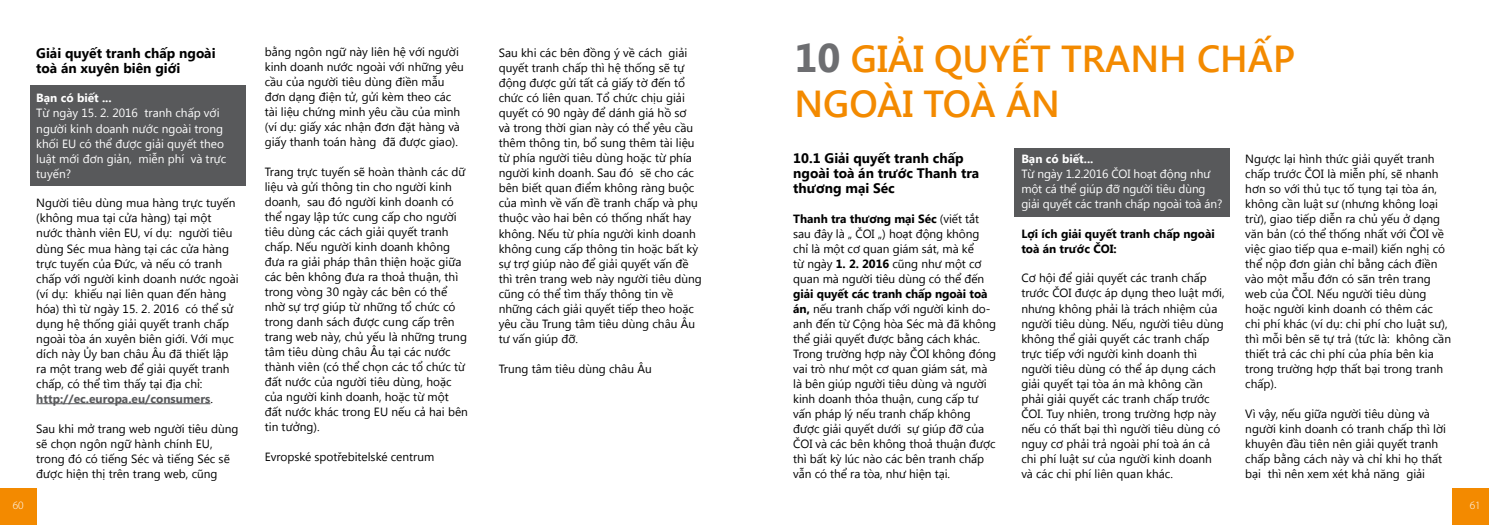
<style>
.page{position:relative;width:1489px;height:525px;background:#fff}
.page>*{position:absolute;margin:0;border:0;box-sizing:border-box;transform-origin:0 0}
.t1{font:600 37.5px/45px "Segoe UI";color:#f38a00}
.t2{font:700 13.75px/15px "Segoe UI";color:#000}
.t3{font:11.88px/15px "Segoe UI";color:#000}
.t4{font:11.88px/15px "Segoe UI";color:#fff}
.t5{font:700 11.88px/15px "Segoe UI";color:#000}
.t6{font:700 11.88px "Segoe UI";color:#fff}
.t7{font:300 11.25px "Myriad Pro";color:#fff}
.s1{font-weight:700;color:#58595b}
.s2{font-weight:700;font-size:40px;color:#6d6e71}
.s3{font-weight:700}
</style>
<div class="page">
<div style="left:30px;top:86px;width:216px;height:100px;background:#58595b"></div>
<hr style="left:36px;top:403px;width:174px;height:1px;background:#58595b">
<div style="left:1014px;top:148px;width:216px;height:68px;background:#58595b"></div>
<div style="left:0;top:488px;width:37px;height:36px;background:#f38a00"></div>
<div style="left:1451px;top:488px;width:37px;height:36px;background:#f38a00"></div>
<p class="t2" style="left:36px;top:44px;width:181px">Giải quyết tranh chấp ngoài toà án xuyên biên giới</p>
<p class="t6" style="left:36px;top:90px;width:77px">Bạn có biết ...</p>
<p class="t4" style="left:36px;top:105px;width:191px">Từ ngày 15. 2. 2016 tranh chấp với người kinh doanh nước ngoài trong khối EU có thể được giải quyết theo luật mới đơn giản, miễn phí và trực tuyến?</p>
<p class="t3" style="left:36px;top:195px;width:204px">Người tiêu dùng mua hàng trực tuyến (không mua tại cửa hàng) tại một nước thành viên EU, ví dụ: người tiêu dùng Séc mua hàng tại các cửa hàng trực tuyến của Đức, và nếu có tranh chấp với người kinh doanh nước ngoài (ví dụ: khiếu nại liên quan đến hàng hóa) thì từ ngày 15. 2. 2016 có thể sử dụng hệ thống giải quyết tranh chấp ngoài tòa án xuyên biên giới. Với mục dích này Ủy ban châu Âu đã thiết lập ra một trang web để giải quyết tranh chấp, có thể tìm thấy tại địa chỉ: <span class="s1">http://ec.europa.eu/consumers</span>.</p>
<p class="t3" style="left:36px;top:420px;width:204px">Sau khi mở trang web người tiêu dùng sẽ chọn ngôn ngữ hành chính EU, trong đó có tiếng Séc và tiếng Séc sẽ được hiện thị trên trang web, cũng</p>
<p class="t3" style="left:265px;top:44px;width:201px">bằng ngôn ngữ này liên hệ với người kinh doanh nước ngoài với những yêu cầu của người tiêu dùng điền mẫu đơn dạng điện tử, gửi kèm theo các tài liệu chứng minh yêu cầu của mình (ví dụ: giấy xác nhận đơn đặt hàng và giấy thanh toán hàng đã được giao).</p>
<p class="t3" style="left:265px;top:164px;width:205px">Trang trực tuyến sẽ hoàn thành các dữ liệu và gửi thông tin cho người kinh doanh, sau đó người kinh doanh có thể ngay lập tức cung cấp cho người tiêu dùng các cách giải quyết tranh chấp. Nếu người kinh doanh không đưa ra giải pháp thân thiện hoặc giữa các bên không đưa ra thoả thuận, thì trong vòng 30 ngày các bên có thể nhờ sự trợ giúp từ những tổ chức có trong danh sách được cung cấp trên trang web này, chủ yếu là những trung tâm tiêu dùng châu Âu tại các nước thành viên (có thể chọn các tổ chức từ đất nước của người tiêu dùng, hoặc của người kinh doanh, hoặc từ một đất nước khác trong EU nếu cả hai bên tin tưởng).</p>
<p class="t3" style="left:265px;top:449px;width:171px">Evropské spotřebitelské centrum</p>
<p class="t3" style="left:498px;top:45px;width:205px">Sau khi các bên đồng ý về cách giải quyết tranh chấp thì hệ thống sẽ tự động được gửi tất cả giấy tờ đến tổ chức có liên quan. Tổ chức chịu giải quyết có 90 ngày để dánh giá hồ sơ<br>và trong thời gian này có thể yêu cầu thêm thông tin, bổ sung thêm tài liệu từ phía người tiêu dùng hoặc từ phía người kinh doanh. Sau đó sẽ cho các bên biết quan điểm không ràng buộc của mình về vấn đề tranh chấp và phụ thuộc vào hai bên có thống nhất hay không. Nếu từ phía người kinh doanh không cung cấp thông tin hoặc bất kỳ sự trợ giúp nào để giải quyết vấn đề thì trên trang web này người tiêu dùng cũng có thể tìm thấy thông tin về những cách giải quyết tiếp theo hoặc yêu cầu Trung tâm tiêu dùng châu Âu tư vấn giúp đỡ.</p>
<p class="t3" style="left:498px;top:360px;width:154px">Trung tâm tiêu dùng châu Âu</p>
<h1 class="t1" style="left:794px;top:34px;width:502px"><span class="s2">10</span> GIẢI QUYẾT TRANH CHẤP<br>NGOÀI TOÀ ÁN</h1>
<p class="t6" style="left:1021px;top:150px;width:74px">Bạn có biết...</p>
<p class="t4" style="left:1021px;top:165px;width:202px">Từ ngày 1.2.2016 ČOI hoạt động như một cá thể giúp đỡ người tiêu dùng giải quyết các tranh chấp ngoài toà án?</p>
<p class="t5" style="left:1021px;top:225px;width:195px">Lợi ích giải quyết tranh chấp ngoài toà án trước ČOI:</p>
<p class="t3" style="left:1021px;top:270px;width:205px">Cơ hội để giải quyết các tranh chấp trước ČOI được áp dụng theo luật mới, nhưng không phải là trách nhiệm của người tiêu dùng. Nếu, người tiêu dùng không thể giải quyết các tranh chấp trực tiếp với người kinh doanh thì người tiêu dùng có thể áp dụng cách giải quyết tại tòa án mà không cần phải giải quyết các tranh chấp trước ČOI. Tuy nhiên, trong trường hợp này nếu có thất bại thì người tiêu dùng có nguy cơ phải trả ngoài phí toà án cả chi phí luật sư của người kinh doanh và các chi phí liên quan khác.</p>
<p class="t2" style="left:793px;top:149px;width:187px">10.1 Giải quyết tranh chấp ngoài toà án trước Thanh tra thương mại Séc</p>
<p class="t3" style="left:793px;top:210px;width:192px"><span class="s3">Thanh tra thương mại Séc</span> (viết tắt sau đây là „ ČOI „) hoạt động không chỉ là một cơ quan giám sát, mà kể từ ngày <span class="s3">1. 2. 2016</span> cũng như một cơ quan mà người tiêu dùng có thể đến</p>
<p class="t3" style="left:793px;top:285px;width:204px"><span class="s3">giải quyết các tranh chấp ngoài toà án,</span> nếu tranh chấp với người kinh do&shy;anh đến từ Cộng hòa Séc mà đã không thể giải quyết được bằng cách khác.<br>Trong trường hợp này ČOI không đóng vai trò như một cơ quan giám sát, mà là bên giúp người tiêu dùng và người kinh doanh thỏa thuận, cung cấp tư vấn pháp lý nếu tranh chấp không được giải quyết dưới sự giúp đỡ của ČOI và các bên không thoả thuận được thì bất kỳ lúc nào các bên tranh chấp vẫn có thể ra tòa, như hiện tại.</p>
<p class="t3" style="left:1245px;top:150px;width:207px">Ngược lại hình thức giải quyết tranh chấp trước ČOI là miễn phí, sẽ nhanh hơn so với thủ tục tố tụng tại tòa án, không cần luật sư (nhưng không loại trừ), giao tiếp diễn ra chủ yếu ở dạng văn bản (có thể thống nhất với ČOI về việc giao tiếp qua e-mail) kiến nghị có thể nộp đơn giản chỉ bằng cách điền vào một mẫu đớn có sãn trên trang web của ČOI. Nếu người tiêu dùng hoặc người kinh doanh có thêm các<br>chi phí khác (ví dụ: chi phí cho luật sư), thì mỗi bên sẽ tự trả (tức là: không cần thiết trả các chi phí của phía bên kia trong trường hợp thất bại trong tranh chấp).</p>
<p class="t3" style="left:1245px;top:405px;width:202px">Vì vậy, nếu giữa người tiêu dùng và người kinh doanh có tranh chấp thì lời khuyên đầu tiên nên giải quyết tranh chấp bằng cách này và chỉ khi họ thất bại thì nên xem xét khả năng giải</p>
<p class="t7" style="left:13px;top:499px;width:12px">60</p>
<p class="t7" style="left:1469px;top:499px;width:12px">61</p>
</div>
